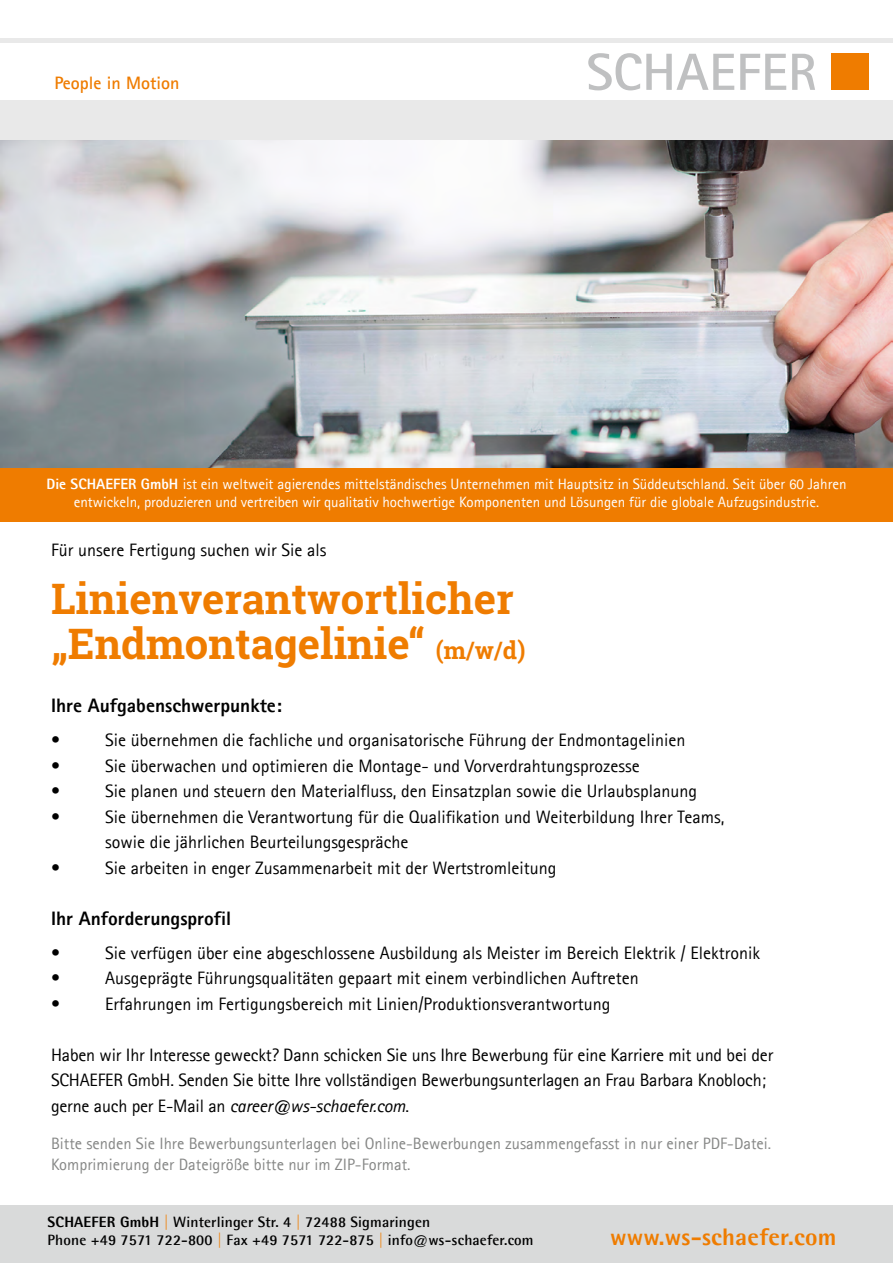
<style>
.page{position:relative;width:893px;height:1263px;background:#fff}
.page>*{position:absolute;margin:0;border:0;box-sizing:border-box;transform-origin:0 0}
.t1{font:700 42px/45px "Roboto Slab";color:#ef7c00}
.t2{font:800 24px "Agfa Rotis Semisans";letter-spacing:.01em;color:#ef7c00}
.t3{font:800 19.5px "Agfa Rotis Sans Serif";color:#000}
.t4{font:18px/25.5px "Agfa Rotis Sans Serif";color:#000}
.t5{font:700 18px "Agfa Rotis Sans Serif";color:#ef7c00}
.t6{font:16.5px/21px "Agfa Rotis Sans Serif";color:#868786}
.t7{font:15px/18px "Agfa Rotis Sans Serif";color:#fff;text-align:center}
.t8{font:700 15px/18px "Agfa Rotis Semisans";letter-spacing:.01em;color:#000}
.s1{font-weight:800}
.s2{font-size:24px}
.s3{font-style:italic}
.s4{color:#ef7c00}
</style>
<div class="page">
<div style="left:0;top:1206px;width:893px;height:57px;background:#d9dada"></div>
<div style="left:1px;top:38px;width:892px;height:5px;background:#e9e9e9"></div>
<div style="left:1px;top:100px;width:892px;height:40px;background:#e9e9e9"></div>
<div style="left:0;top:468px;width:893px;height:54px;background:#ef7c00"></div>
<svg style="left:588px;top:53px;width:146px;height:37px"></svg>
<svg style="left:740px;top:54px;width:46px;height:36px"></svg>
<svg style="left:792px;top:54px;width:23px;height:36px"></svg>
<div style="left:831px;top:54px;width:38px;height:36px;background:#ef7c00"></div>
<img style="left:1px;top:140px;width:892px;height:328px">
<p class="t5" style="left:55px;top:72px;width:126px">People in Motion</p>
<p class="t7" style="left:46px;top:475px;width:802px"><span class="s1">Die SCHAEFER GmbH</span> ist ein weltweit agierendes mittelständisches Unternehmen mit Hauptsitz in Süddeutschland. Seit über 60 Jahren entwickeln, produzieren und vertreiben wir qualitativ hochwertige Komponenten und Lösungen für die globale Aufzugsindustrie.</p>
<p class="t4" style="left:51px;top:537px;width:277px">Für unsere Fertigung suchen wir Sie als</p>
<h1 class="t1" style="left:51px;top:576px;width:476px">Linienverantwortlicher „Endmontagelinie“ <span class="s2">(m/w/d)</span></h1>
<p class="t3" style="left:51px;top:693px;width:232px">Ihre Aufgabenschwerpunkte:</p>
<p class="t4" style="left:51px;top:727px;width:10px">•</p>
<p class="t4" style="left:105px;top:727px;width:582px">Sie übernehmen die fachliche und organisatorische Führung der Endmontagelinien</p>
<p class="t4" style="left:51px;top:753px;width:10px">•</p>
<p class="t4" style="left:105px;top:753px;width:536px">Sie überwachen und optimieren die Montage- und Vorverdrahtungsprozesse</p>
<p class="t4" style="left:51px;top:778px;width:10px">•</p>
<p class="t4" style="left:105px;top:778px;width:594px">Sie planen und steuern den Materialfluss, den Einsatzplan sowie die Urlaubsplanung</p>
<p class="t4" style="left:51px;top:804px;width:10px">•</p>
<p class="t4" style="left:105px;top:804px;width:621px">Sie übernehmen die Verantwortung für die Qualifikation und Weiterbildung Ihrer Teams, sowie die jährlichen Beurteilungsgespräche</p>
<p class="t4" style="left:51px;top:855px;width:10px">•</p>
<p class="t4" style="left:105px;top:855px;width:453px">Sie arbeiten in enger Zusammenarbeit mit der Wertstromleitung</p>
<p class="t3" style="left:51px;top:906px;width:182px">Ihr Anforderungsprofil</p>
<p class="t4" style="left:51px;top:940px;width:10px">•</p>
<p class="t4" style="left:105px;top:940px;width:657px">Sie verfügen über eine abgeschlossene Ausbildung als Meister im Bereich Elektrik / Elektronik</p>
<p class="t4" style="left:51px;top:965px;width:10px">•</p>
<p class="t4" style="left:105px;top:965px;width:535px">Ausgeprägte Führungsqualitäten gepaart mit einem verbindlichen Auftreten</p>
<p class="t4" style="left:51px;top:991px;width:10px">•</p>
<p class="t4" style="left:105px;top:991px;width:507px">Erfahrungen im Fertigungsbereich mit Linien/Produktionsverantwortung</p>
<p class="t4" style="left:51px;top:1042px;width:724px">Haben wir Ihr Interesse geweckt? Dann schicken Sie uns Ihre Bewerbung für eine Karriere mit und bei der<br>SCHAEFER GmbH. Senden Sie bitte Ihre vollständigen Bewerbungsunterlagen an Frau Barbara Knobloch; gerne auch per E-Mail an <span class="s3">career@ws-schaefer.com</span>.</p>
<p class="t6" style="left:51px;top:1133px;width:722px">Bitte senden Sie Ihre Bewerbungsunterlagen bei Online-Bewerbungen zusammengefasst in nur einer PDF-Datei.<br>Komprimierung der Dateigröße bitte nur im ZIP-Format.</p>
<p class="t8" style="left:48px;top:1213px;width:487px"><span class="s1">SCHAEFER GmbH</span> <span class="s4">|</span> Winterlinger Str. 4 <span class="s4">|</span> 72488 Sigmaringen<br>Phone +49 7571 722-800 <span class="s4">|</span> Fax +49 7571 722-875 <span class="s4">|</span> info@ws-schaefer.com</p>
<h2 class="t2" style="left:610px;top:1221px;width:228px">www.ws-schaefer.com</h2>
</div>
